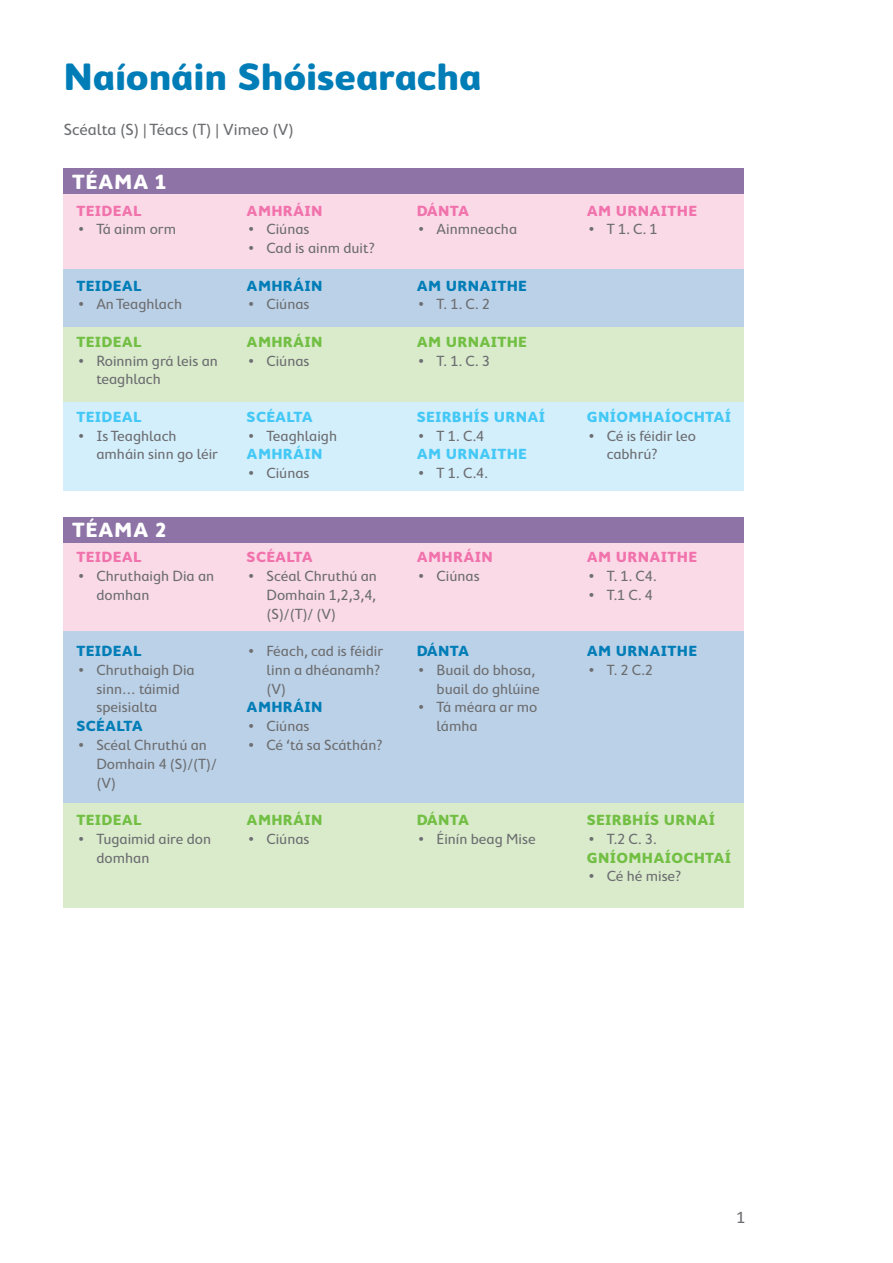
<style>
.page{position:relative;width:893px;height:1263px;background:#fff}
.page>*{position:absolute;margin:0;border:0;box-sizing:border-box;transform-origin:0 0}
.t1{font:700 39px "Cambridge Round";letter-spacing:-.005em;color:#007db7}
.t2{font:700 21px "Cambridge Round";letter-spacing:.025em;color:#fff}
.t3{font:16.5px "Cambridge Round";color:#6d6e71}
.t4{font:15px/18.8px "Cambridge Round";color:#6d6e71}
.t5{font:700 15px "Cambridge Round";letter-spacing:.02em;color:#72bf44}
.t6{font:700 15px "Cambridge Round";letter-spacing:.02em;color:#f173ac}
.t7{font:700 15px "Cambridge Round";letter-spacing:.02em;color:#007db7}
.t8{font:700 15px "Cambridge Round";letter-spacing:.02em;color:#44c8f5}
</style>
<div class="page">
<div style="left:64px;top:194px;width:680px;height:76px;background:#fbdae8"></div>
<div style="left:64px;top:543px;width:680px;height:88px;background:#fbdae8"></div>
<div style="left:64px;top:270px;width:680px;height:57px;background:#bbd1e7"></div>
<div style="left:64px;top:631px;width:680px;height:172px;background:#bbd1e7"></div>
<div style="left:64px;top:327px;width:680px;height:76px;background:#d9ebcb"></div>
<div style="left:64px;top:803px;width:680px;height:105px;background:#d9ebcb"></div>
<div style="left:64px;top:403px;width:680px;height:88px;background:#d4effc"></div>
<div style="left:64px;top:169px;width:680px;height:25px;background:#8d73a6"></div>
<div style="left:64px;top:518px;width:680px;height:25px;background:#8d73a6"></div>
<h1 class="t1" style="left:63px;top:55px;width:420px">Naíonáin Shóisearacha</h1>
<p class="t3" style="left:64px;top:120px;width:232px">Scéalta (S) | Téacs (T) | Vimeo (V)</p>
<h2 class="t2" style="left:72px;top:169px;width:96px">TÉAMA 1</h2>
<p class="t6" style="left:77px;top:202px;width:67px">TEIDEAL</p>
<p class="t4" style="left:78px;top:220px;width:99px">• Tá ainm orm</p>
<p class="t7" style="left:77px;top:277px;width:67px">TEIDEAL</p>
<p class="t4" style="left:78px;top:295px;width:105px">• An Teaghlach</p>
<p class="t5" style="left:77px;top:333px;width:67px">TEIDEAL</p>
<p class="t4" style="left:96px;top:351px;width:123px;text-indent:-18px">• Roinnim grá leis an teaghlach</p>
<p class="t8" style="left:77px;top:408px;width:67px">TEIDEAL</p>
<p class="t4" style="left:96px;top:426px;width:123px;text-indent:-18px">• Is Teaghlach amháin sinn go léir</p>
<h2 class="t2" style="left:72px;top:518px;width:96px">TÉAMA 2</h2>
<p class="t6" style="left:77px;top:549px;width:67px">TEIDEAL</p>
<p class="t4" style="left:96px;top:567px;width:119px;text-indent:-18px">• Chruthaigh Dia an domhan</p>
<p class="t7" style="left:77px;top:642px;width:67px">TEIDEAL</p>
<p class="t4" style="left:96px;top:660px;width:100px;text-indent:-18px">• Chruthaigh Dia sinn… táimid speisialta</p>
<p class="t7" style="left:77px;top:717px;width:68px">SCÉALTA</p>
<p class="t4" style="left:96px;top:735px;width:122px;text-indent:-18px">• Scéal Chruthú an<br>Domhain 4 (S)/(T)/ (V)</p>
<p class="t5" style="left:77px;top:811px;width:67px">TEIDEAL</p>
<p class="t4" style="left:96px;top:829px;width:116px;text-indent:-18px">• Tugaimid aire don domhan</p>
<p class="t6" style="left:247px;top:202px;width:77px">AMHRÁIN</p>
<p class="t4" style="left:248px;top:220px;width:63px">• Ciúnas</p>
<p class="t4" style="left:248px;top:238px;width:128px">• Cad is ainm duit?</p>
<p class="t7" style="left:247px;top:277px;width:77px">AMHRÁIN</p>
<p class="t4" style="left:248px;top:295px;width:63px">• Ciúnas</p>
<p class="t5" style="left:247px;top:333px;width:77px">AMHRÁIN</p>
<p class="t4" style="left:248px;top:351px;width:63px">• Ciúnas</p>
<p class="t8" style="left:247px;top:408px;width:68px">SCÉALTA</p>
<p class="t4" style="left:248px;top:426px;width:90px">• Teaghlaigh</p>
<p class="t8" style="left:247px;top:446px;width:77px">AMHRÁIN</p>
<p class="t4" style="left:248px;top:463px;width:63px">• Ciúnas</p>
<p class="t6" style="left:247px;top:549px;width:68px">SCÉALTA</p>
<p class="t4" style="left:266px;top:567px;width:112px;text-align:justify;text-indent:-18px">• Scéal Chruthú an Domhain 1,2,3,4, (S)/(T)/ (V)</p>
<p class="t4" style="left:266px;top:642px;width:118px;text-indent:-18px">• Féach, cad is féidir linn a dhéanamh? (V)</p>
<p class="t7" style="left:247px;top:699px;width:77px">AMHRÁIN</p>
<p class="t4" style="left:248px;top:717px;width:63px">• Ciúnas</p>
<p class="t4" style="left:248px;top:735px;width:136px">• Cé ‘tá sa Scáthán?</p>
<p class="t5" style="left:247px;top:811px;width:77px">AMHRÁIN</p>
<p class="t4" style="left:248px;top:829px;width:63px">• Ciúnas</p>
<p class="t6" style="left:417px;top:202px;width:54px">DÁNTA</p>
<p class="t4" style="left:419px;top:220px;width:100px">• Ainmneacha</p>
<p class="t7" style="left:417px;top:277px;width:112px">AM URNAITHE</p>
<p class="t4" style="left:419px;top:295px;width:73px">• T. 1. C. 2</p>
<p class="t5" style="left:417px;top:333px;width:112px">AM URNAITHE</p>
<p class="t4" style="left:419px;top:351px;width:73px">• T. 1. C. 3</p>
<p class="t8" style="left:417px;top:408px;width:130px">SEIRBHÍS URNAÍ</p>
<p class="t4" style="left:419px;top:426px;width:67px">• T 1. C.4</p>
<p class="t8" style="left:417px;top:446px;width:112px">AM URNAITHE</p>
<p class="t4" style="left:419px;top:463px;width:71px">• T 1. C.4.</p>
<p class="t6" style="left:417px;top:549px;width:77px">AMHRÁIN</p>
<p class="t4" style="left:419px;top:567px;width:63px">• Ciúnas</p>
<p class="t7" style="left:417px;top:642px;width:54px">DÁNTA</p>
<p class="t4" style="left:437px;top:660px;width:105px;text-indent:-18px">• Buail do bhosa, buail do ghlúine</p>
<p class="t4" style="left:437px;top:698px;width:102px;text-indent:-18px">• Tá méara ar mo lámha</p>
<p class="t5" style="left:417px;top:811px;width:54px">DÁNTA</p>
<p class="t4" style="left:419px;top:829px;width:119px">• Éinín beag Mise</p>
<p class="t6" style="left:587px;top:202px;width:112px">AM URNAITHE</p>
<p class="t4" style="left:589px;top:220px;width:70px">• T 1. C. 1</p>
<p class="t8" style="left:587px;top:408px;width:146px">GNÍOMHAÍOCHTAÍ</p>
<p class="t4" style="left:607px;top:426px;width:91px;text-indent:-18px">• Cé is féidir leo cabhrú?</p>
<p class="t6" style="left:587px;top:549px;width:112px">AM URNAITHE</p>
<p class="t4" style="left:589px;top:567px;width:69px">• T. 1. C4.</p>
<p class="t4" style="left:589px;top:585px;width:66px">• T.1 C. 4</p>
<p class="t7" style="left:587px;top:642px;width:112px">AM URNAITHE</p>
<p class="t4" style="left:589px;top:660px;width:66px">• T. 2 C.2</p>
<p class="t5" style="left:587px;top:811px;width:130px">SEIRBHÍS URNAÍ</p>
<p class="t4" style="left:589px;top:829px;width:70px">• T.2 C. 3.</p>
<p class="t5" style="left:587px;top:849px;width:146px">GNÍOMHAÍOCHTAÍ</p>
<p class="t4" style="left:589px;top:867px;width:94px">• Cé hé mise?</p>
<p class="t3" style="left:737px;top:1208px;width:10px">1</p>
</div>
